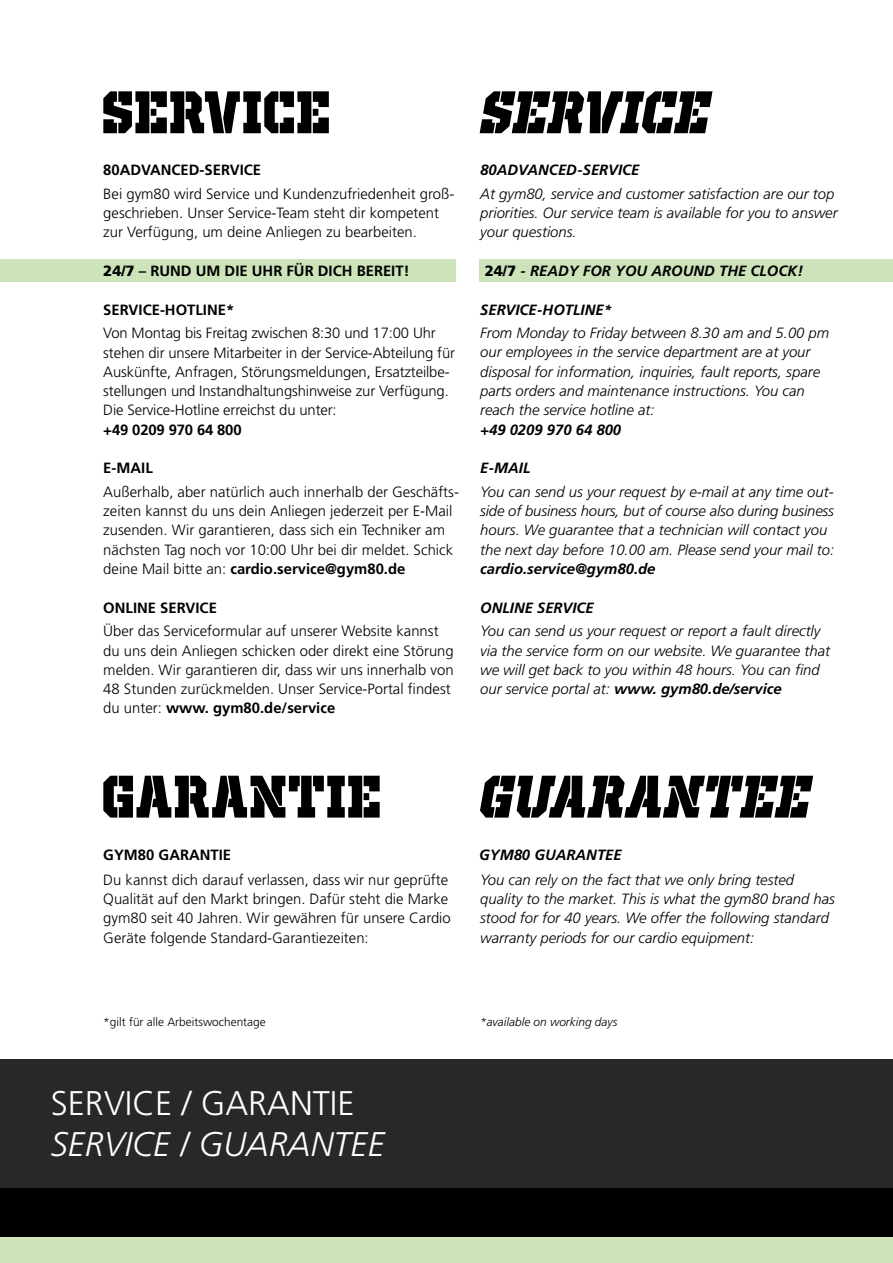
<style>
.page{position:relative;width:893px;height:1263px;background:#fff}
.page>*{position:absolute;margin:0;border:0;box-sizing:border-box;transform-origin:0 0}
.t1{font:italic 69.75px "Old School United Stencil";color:#000}
.t2{font:69.75px "Old School United Stencil";color:#000}
.t3{font:italic 300 34.2px "Frutiger LT Std";color:#fff}
.t4{font:300 34.2px "Frutiger LT Std";color:#fff}
.t5{font:300 14.85px/19.4px "Frutiger LT Std";color:#000}
.t6{font:italic 300 14.85px/19.4px "Frutiger LT Std";color:#000}
.t7{font:italic 700 14.85px "Frutiger LT Std";color:#000}
.t8{font:700 14.85px "Frutiger LT Std";color:#000}
.t9{font:300 11.85px "Frutiger LT Std";color:#000}
.t10{font:italic 300 11.85px "Frutiger LT Std";color:#000}
.s1{font-weight:900}
.s2{font-weight:700}
.s3{font-weight:900;font-style:normal}
</style>
<div class="page">
<div style="left:0;top:1059px;width:893px;height:198px;background:#282827"></div>
<div style="left:0;top:1188px;width:893px;height:50px;background:#000"></div>
<div style="left:0;top:1238px;width:893px;height:25px;background:#cde3ba"></div>
<div style="left:479px;top:259px;width:414px;height:23px;background:#cde3ba"></div>
<div style="left:0;top:259px;width:456px;height:23px;background:#cde3ba"></div>
<h1 class="t2" style="left:103px;top:75px;width:230px">Service</h1>
<h1 class="t1" style="left:480px;top:75px;width:230px">Service</h1>
<p class="t8" style="left:103px;top:161px;width:159px">80ADVANCED-SERVICE</p>
<p class="t5" style="left:103px;top:184px;width:352px">Bei gym80 wird Service und Kundenzufriedenheit groß&shy;geschrieben. Unser Service-Team steht dir kompetent zur Verfügung, um deine Anliegen zu bearbeiten.</p>
<p class="t8" style="left:103px;top:262px;width:308px"><span class="s1">24/7</span> – RUND UM DIE UHR FÜR DICH BEREIT!</p>
<p class="t8" style="left:103px;top:301px;width:132px">SERVICE-HOTLINE*</p>
<p class="t5" style="left:103px;top:324px;width:353px">Von Montag bis Freitag zwischen 8:30 und 17:00 Uhr stehen dir unsere Mitarbeiter in der Service-Abteilung für Auskünfte, Anfragen, Störungsmeldungen, Ersatzteilbe&shy;stellungen und Instandhaltungshinweise zur Verfügung.<br>Die Service-Hotline erreichst du unter:</p>
<p class="t8" style="left:103px;top:421px;width:140px">+49 0209 970 64 800</p>
<p class="t8" style="left:103px;top:459px;width:51px">E-MAIL</p>
<p class="t5" style="left:103px;top:482px;width:357px">Außerhalb, aber natürlich auch innerhalb der Geschäfts&shy;zeiten kannst du uns dein Anliegen jederzeit per E-Mail zusenden. Wir garantieren, dass sich ein Techniker am nächsten Tag noch vor 10:00 Uhr bei dir meldet. Schick deine Mail bitte an: <span class="s2">cardio.service@gym80.de</span></p>
<p class="t8" style="left:103px;top:599px;width:115px">ONLINE SERVICE</p>
<p class="t5" style="left:103px;top:622px;width:352px">Über das Serviceformular auf unserer Website kannst du uns dein Anliegen schicken oder direkt eine Störung melden. Wir garantieren dir, dass wir uns innerhalb von 48 Stunden zurückmelden. Unser Service-Portal findest du unter: <span class="s2">www. gym80.de/service</span></p>
<p class="t7" style="left:480px;top:161px;width:161px">80ADVANCED-SERVICE</p>
<p class="t6" style="left:480px;top:184px;width:359px">At gym80, service and customer satisfaction are our top priorities. Our service team is available for you to answer your questions.</p>
<p class="t7" style="left:485px;top:262px;width:320px"><span class="s3">24/7</span> - READY FOR YOU AROUND THE CLOCK!</p>
<p class="t7" style="left:480px;top:301px;width:133px">SERVICE-HOTLINE*</p>
<p class="t6" style="left:480px;top:324px;width:351px">From Monday to Friday between 8.30 am and 5.00 pm our employees in the service department are at your disposal for information, inquiries, fault reports, spare parts orders and maintenance instructions. You can reach the service hotline at:</p>
<p class="t7" style="left:480px;top:421px;width:143px">+49 0209 970 64 800</p>
<p class="t7" style="left:480px;top:459px;width:52px">E-MAIL</p>
<p class="t6" style="left:480px;top:482px;width:355px">You can send us your request by e-mail at any time out&shy;side of business hours, but of course also during business hours. We guarantee that a technician will contact you the next day before 10.00 am. Please send your mail to:</p>
<p class="t7" style="left:480px;top:560px;width:177px">cardio.service@gym80.de</p>
<p class="t7" style="left:480px;top:599px;width:115px">ONLINE SERVICE</p>
<p class="t6" style="left:480px;top:622px;width:351px">You can send us your request or report a fault directly via the service form on our website. We guarantee that we will get back to you within 48 hours. You can find our service portal at: <span class="s2">www. gym80.de/service</span></p>
<h1 class="t2" style="left:103px;top:760px;width:281px">Garantie</h1>
<h1 class="t1" style="left:479px;top:760px;width:332px">Guarantee</h1>
<p class="t8" style="left:103px;top:846px;width:129px">GYM80 GARANTIE</p>
<p class="t7" style="left:479px;top:846px;width:144px">GYM80 GUARANTEE</p>
<p class="t5" style="left:103px;top:870px;width:349px">Du kannst dich darauf verlassen, dass wir nur geprüfte Qualität auf den Markt bringen. Dafür steht die Marke gym80 seit 40 Jahren. Wir gewähren für unsere Cardio Geräte folgende Standard-Garantiezeiten:</p>
<p class="t6" style="left:480px;top:870px;width:356px">You can rely on the fact that we only bring tested quality to the market. This is what the gym80 brand has stood for for 40 years. We offer the following standard warranty periods for our cardio equipment:</p>
<p class="t9" style="left:103px;top:1015px;width:164px">*gilt für alle Arbeitswochentage</p>
<p class="t10" style="left:480px;top:1015px;width:139px">*available on working days</p>
<h2 class="t4" style="left:51px;top:1084px;width:305px">SERVICE / GARANTIE</h2>
<h2 class="t3" style="left:51px;top:1124px;width:336px">SERVICE / GUARANTEE</h2>
</div>
